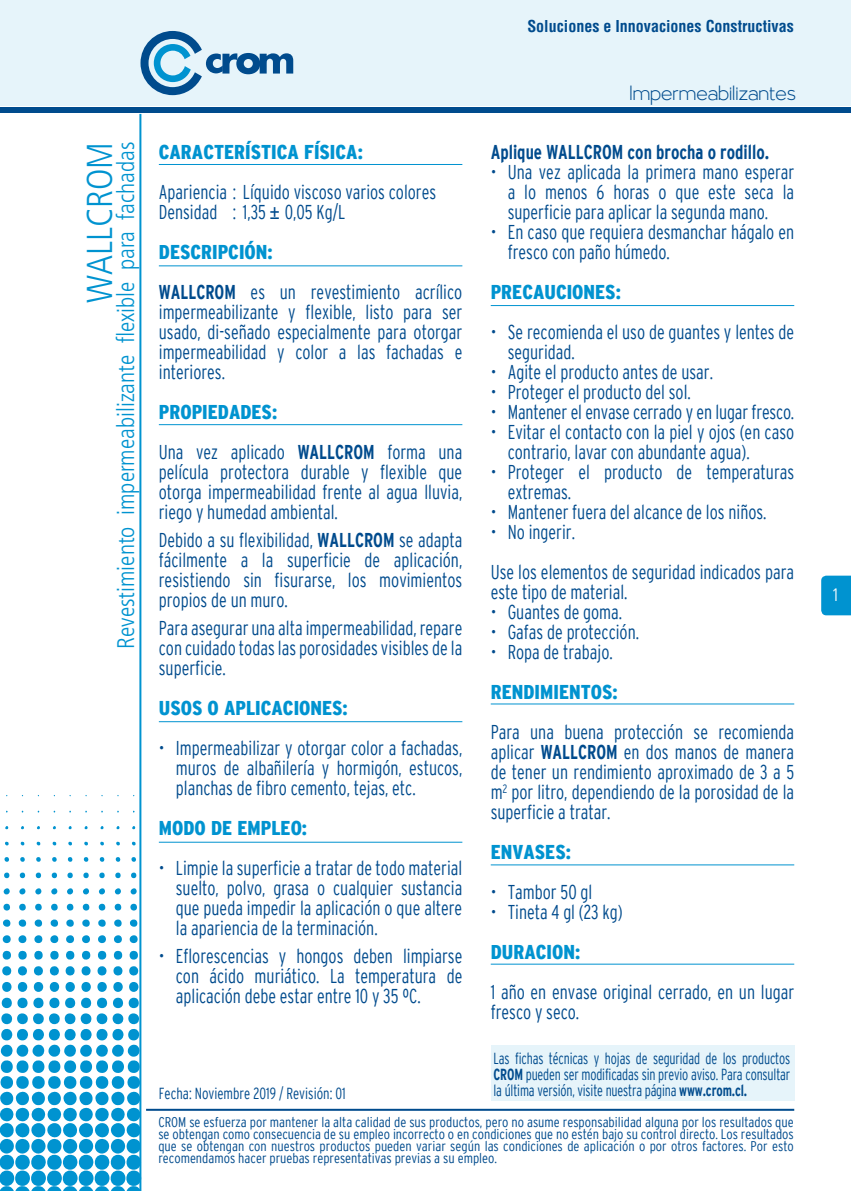
<style>
.page{position:relative;width:851px;height:1191px;background:#fff}
.page>*{position:absolute;margin:0;border:0;box-sizing:border-box;transform-origin:0 0}
.t1{font:300 condensed 36px "Frutiger";color:#0093d0}
.t2{font:28px "Larke";color:#004b8d}
.t3{font:300 condensed 24px "Frutiger";color:#0093d0}
.t4{font:300 condensed 20px/20px "Interstate";color:#004b8d;scale:.9 1}
.t5{font:900 condensed 20px "Interstate";color:#0093d0}
.t6{font:700 condensed 20px "Interstate";color:#004b8d;scale:.9 1}
.t7{font:300 condensed 18px "Frutiger";color:#fff}
.t8{font:300 condensed 16px/16px "Interstate";letter-spacing:-.01em;color:#004b8d;text-align:justify;scale:.85 1}
.t9{font:700 condensed 16px "Helvetica";color:#004b8d}
.t10{font:300 condensed 16px "Interstate";letter-spacing:-.01em;color:#004b8d;scale:.9 1}
.t11{font:300 condensed 14px/12px "Interstate";color:#004b8d;text-align:justify}
.s1{font-family:"Arial";font-weight:400;font-stretch:normal}
.s2{font-weight:900;color:#0093d0}
.s3{font-weight:700}
</style>
<div class="page">
<div style="left:0;top:0;width:850px;height:106px;background:#e6f4fa"></div>
<svg style="left:140px;top:31px;width:153px;height:64px"></svg>
<div style="left:0;top:108px;width:850px;height:5px;background:#004b8d"></div>
<svg style="left:5px;top:841px;width:4px;height:5px"></svg>
<svg style="left:4px;top:857px;width:5px;height:5px"></svg>
<svg style="left:4px;top:872px;width:6px;height:7px"></svg>
<svg style="left:3px;top:888px;width:7px;height:7px"></svg>
<svg style="left:3px;top:903px;width:7px;height:7px"></svg>
<svg style="left:20px;top:841px;width:5px;height:5px"></svg>
<svg style="left:20px;top:857px;width:5px;height:5px"></svg>
<svg style="left:19px;top:872px;width:6px;height:7px"></svg>
<svg style="left:19px;top:888px;width:7px;height:7px"></svg>
<svg style="left:19px;top:903px;width:7px;height:7px"></svg>
<svg style="left:36px;top:841px;width:5px;height:5px"></svg>
<svg style="left:36px;top:857px;width:5px;height:5px"></svg>
<svg style="left:35px;top:872px;width:6px;height:7px"></svg>
<svg style="left:35px;top:888px;width:7px;height:7px"></svg>
<svg style="left:35px;top:903px;width:7px;height:7px"></svg>
<svg style="left:52px;top:841px;width:4px;height:5px"></svg>
<svg style="left:52px;top:857px;width:5px;height:5px"></svg>
<svg style="left:51px;top:872px;width:6px;height:7px"></svg>
<svg style="left:51px;top:888px;width:7px;height:7px"></svg>
<svg style="left:51px;top:903px;width:7px;height:7px"></svg>
<svg style="left:68px;top:841px;width:4px;height:5px"></svg>
<svg style="left:67px;top:857px;width:6px;height:5px"></svg>
<svg style="left:67px;top:872px;width:6px;height:7px"></svg>
<svg style="left:67px;top:888px;width:6px;height:7px"></svg>
<svg style="left:66px;top:903px;width:8px;height:7px"></svg>
<svg style="left:84px;top:841px;width:4px;height:5px"></svg>
<svg style="left:83px;top:857px;width:6px;height:5px"></svg>
<svg style="left:83px;top:872px;width:6px;height:7px"></svg>
<svg style="left:83px;top:888px;width:6px;height:7px"></svg>
<svg style="left:82px;top:903px;width:8px;height:7px"></svg>
<svg style="left:100px;top:841px;width:4px;height:5px"></svg>
<svg style="left:99px;top:857px;width:6px;height:5px"></svg>
<svg style="left:99px;top:872px;width:6px;height:7px"></svg>
<svg style="left:98px;top:888px;width:7px;height:7px"></svg>
<svg style="left:98px;top:903px;width:8px;height:7px"></svg>
<svg style="left:116px;top:841px;width:4px;height:5px"></svg>
<svg style="left:115px;top:857px;width:5px;height:5px"></svg>
<svg style="left:115px;top:872px;width:6px;height:7px"></svg>
<svg style="left:114px;top:888px;width:7px;height:7px"></svg>
<svg style="left:114px;top:903px;width:8px;height:7px"></svg>
<svg style="left:2px;top:919px;width:112px;height:57px"></svg>
<svg style="left:0;top:982px;width:124px;height:209px"></svg>
<svg style="left:132px;top:841px;width:4px;height:5px"></svg>
<svg style="left:131px;top:857px;width:5px;height:5px"></svg>
<svg style="left:131px;top:872px;width:6px;height:7px"></svg>
<svg style="left:130px;top:888px;width:7px;height:7px"></svg>
<svg style="left:130px;top:903px;width:7px;height:7px"></svg>
<svg style="left:114px;top:919px;width:25px;height:57px"></svg>
<svg style="left:124px;top:982px;width:18px;height:209px"></svg>
<hr style="left:146px;top:1108px;width:648px;height:2px;background:#004b8d">
<hr style="left:139px;top:114px;width:2px;height:1077px;background:#0093d0">
<svg style="left:821px;top:575px;width:29px;height:40px"></svg>
<hr style="left:159px;top:164px;width:303px;height:1px;background:#0093d0">
<hr style="left:159px;top:265px;width:303px;height:1px;background:#0093d0">
<hr style="left:159px;top:424px;width:303px;height:1px;background:#0093d0">
<hr style="left:159px;top:721px;width:303px;height:1px;background:#0093d0">
<hr style="left:159px;top:841px;width:303px;height:1px;background:#0093d0">
<hr style="left:490px;top:305px;width:304px;height:1px;background:#0093d0">
<hr style="left:490px;top:703px;width:304px;height:1px;background:#0093d0">
<hr style="left:490px;top:864px;width:304px;height:1px;background:#0093d0">
<hr style="left:490px;top:963px;width:304px;height:1px;background:#0093d0">
<div style="left:490px;top:1045px;width:304px;height:55px;background:#e6f4fa"></div>
<p class="t9" style="left:527px;top:16px;width:268px">Soluciones e Innovaciones Constructivas</p>
<h1 class="t1" style="left:79px;top:303px;width:162px;rotate:-90deg">WALLCROM</h1>
<p class="t3" style="left:112px;top:649px;width:508px;rotate:-90deg">Revestimiento impermeabilizante flexible para fachadas</p>
<p class="t5" style="left:159px;top:141px;width:205px">CARACTERÍSTICA FÍSICA:</p>
<p class="t4" style="left:159px;top:181px;width:309px">Apariencia : Líquido viscoso varios colores<br>Densidad : 1,35 <span class="s1">±</span> 0,05 Kg/L</p>
<p class="t4" style="left:159px;top:231px;width:338px;line-height:40px"><span class="s2">DESCRIPCIÓN:<br></span><span class="s3">WALLCROM</span> es un revestimiento acrílico</p>
<p class="t4" style="left:159px;top:301px;width:339px;text-align:justify">impermeabilizante y flexible, listo para ser usado, di-señado especialmente para otorgar impermeabilidad y color a las fachadas e interiores.</p>
<p class="t4" style="left:159px;top:391px;width:339px;line-height:40px"><span class="s2">PROPIEDADES:<br></span>Una vez aplicado <span class="s3">WALLCROM</span> forma una</p>
<p class="t4" style="left:159px;top:461px;width:339px;text-align:justify">película protectora durable y flexible que otorga impermeabilidad frente al agua lluvia, riego y humedad ambiental.</p>
<p class="t4" style="left:159px;top:529px;width:339px;text-align:justify">Debido a su flexibilidad, <span class="s3">WALLCROM</span> se adapta fácilmente a la superficie de aplicación, resistiendo sin fisurarse, los movimientos propios de un muro.</p>
<p class="t4" style="left:159px;top:617px;width:339px;text-align:justify">Para asegurar una alta impermeabilidad, repare con cuidado todas las porosidades visibles de la superficie.</p>
<p class="t5" style="left:159px;top:697px;width:190px">USOS O APLICACIONES:</p>
<p class="t4" style="left:176px;top:737px;width:320px;text-align:justify;text-indent:-17px">• Impermeabilizar y otorgar color a fachadas, muros de albañilería y hormigón, estucos, planchas de fibro cemento, tejas, etc.</p>
<p class="t5" style="left:159px;top:817px;width:150px">MODO DE EMPLEO:</p>
<p class="t4" style="left:176px;top:857px;width:320px;text-align:justify;text-indent:-17px">• Limpie la superficie a tratar de todo material suelto, polvo, grasa o cualquier sustancia que pueda impedir la aplicación o que altere la apariencia de la terminación.</p>
<p class="t4" style="left:176px;top:945px;width:320px;text-align:justify;text-indent:-17px">• Eflorescencias y hongos deben limpiarse con ácido muriático. La temperatura de aplicación debe estar entre 10 y 35 ºC.</p>
<p class="t10" style="left:159px;top:1084px;width:209px">Fecha: Noviembre 2019 / Revisión: 01</p>
<h2 class="t2" style="left:629px;top:73px;width:168px">Impermeabilizantes</h2>
<p class="t6" style="left:490px;top:141px;width:311px">Aplique WALLCROM con brocha o rodillo.</p>
<p class="t4" style="left:507px;top:162px;width:320px;text-align:justify;text-indent:-17px">• Una vez aplicada la primera mano esperar a lo menos 6 horas o que este seca la superficie para aplicar la segunda mano.</p>
<p class="t4" style="left:507px;top:222px;width:320px;text-indent:-17px">• En caso que requiera desmanchar hágalo en fresco con paño húmedo.</p>
<p class="t5" style="left:490px;top:281px;width:132px">PRECAUCIONES:</p>
<p class="t4" style="left:507px;top:322px;width:320px;text-indent:-17px">• Se recomienda el uso de guantes y lentes de seguridad.</p>
<p class="t4" style="left:490px;top:362px;width:248px">• Agite el producto antes de usar.</p>
<p class="t4" style="left:490px;top:382px;width:224px">• Proteger el producto del sol.</p>
<p class="t4" style="left:490px;top:402px;width:339px">• Mantener el envase cerrado y en lugar fresco.</p>
<p class="t4" style="left:507px;top:422px;width:320px;text-indent:-17px">• Evitar el contacto con la piel y ojos (en caso contrario, lavar con abundante agua).</p>
<p class="t4" style="left:507px;top:462px;width:320px;text-indent:-17px">• Proteger el producto de temperaturas extremas.</p>
<p class="t4" style="left:490px;top:502px;width:308px">• Mantener fuera del alcance de los niños.</p>
<p class="t4" style="left:490px;top:512px;width:339px;line-height:40px">• No ingerir.<br>Use los elementos de seguridad indicados para</p>
<p class="t4" style="left:490px;top:582px;width:153px">este tipo de material.</p>
<p class="t4" style="left:490px;top:602px;width:147px">• Guantes de goma.</p>
<p class="t4" style="left:490px;top:622px;width:166px">• Gafas de protección.</p>
<p class="t4" style="left:490px;top:642px;width:137px">• Ropa de trabajo.</p>
<p class="t5" style="left:490px;top:681px;width:128px">RENDIMIENTOS:</p>
<p class="t4" style="left:490px;top:722px;width:339px;text-align:justify">Para una buena protección se recomienda aplicar <span class="s3">WALLCROM</span> en dos manos de manera de tener un rendimiento aproximado de 3 a 5 m<sup>2</sup> por litro, dependiendo de la porosidad de la superficie a tratar.</p>
<p class="t5" style="left:490px;top:841px;width:82px">ENVASES:</p>
<p class="t4" style="left:490px;top:882px;width:114px">• Tambor 50 gl</p>
<p class="t4" style="left:490px;top:902px;width:148px">• Tineta 4 gl (23 kg)</p>
<p class="t5" style="left:490px;top:941px;width:91px">DURACION:</p>
<p class="t4" style="left:490px;top:982px;width:338px">1 año en envase original cerrado, en un lugar fresco y seco.</p>
<p class="t8" style="left:493px;top:1050px;width:350px">Las fichas técnicas y hojas de seguridad de los productos <span class="s3">CROM</span> pueden ser modificadas sin previo aviso. Para consultar la última versión, visite nuestra página <span class="s3">www.crom.cl.</span></p>
<p class="t11" style="left:158px;top:1115px;width:637px">CROM se esfuerza por mantener la alta calidad de sus productos, pero no asume responsabilidad alguna por los resultados que se obtengan como consecuencia de su empleo incorrecto o en condiciones que no estén bajo su control directo. Los resultados que se obtengan con nuestros productos pueden variar según las condiciones de aplicación o por otros factores. Por esto recomendamos hacer pruebas representativas previas a su empleo.</p>
<p class="t7" style="left:831px;top:585px;width:10px">1</p>
</div>
